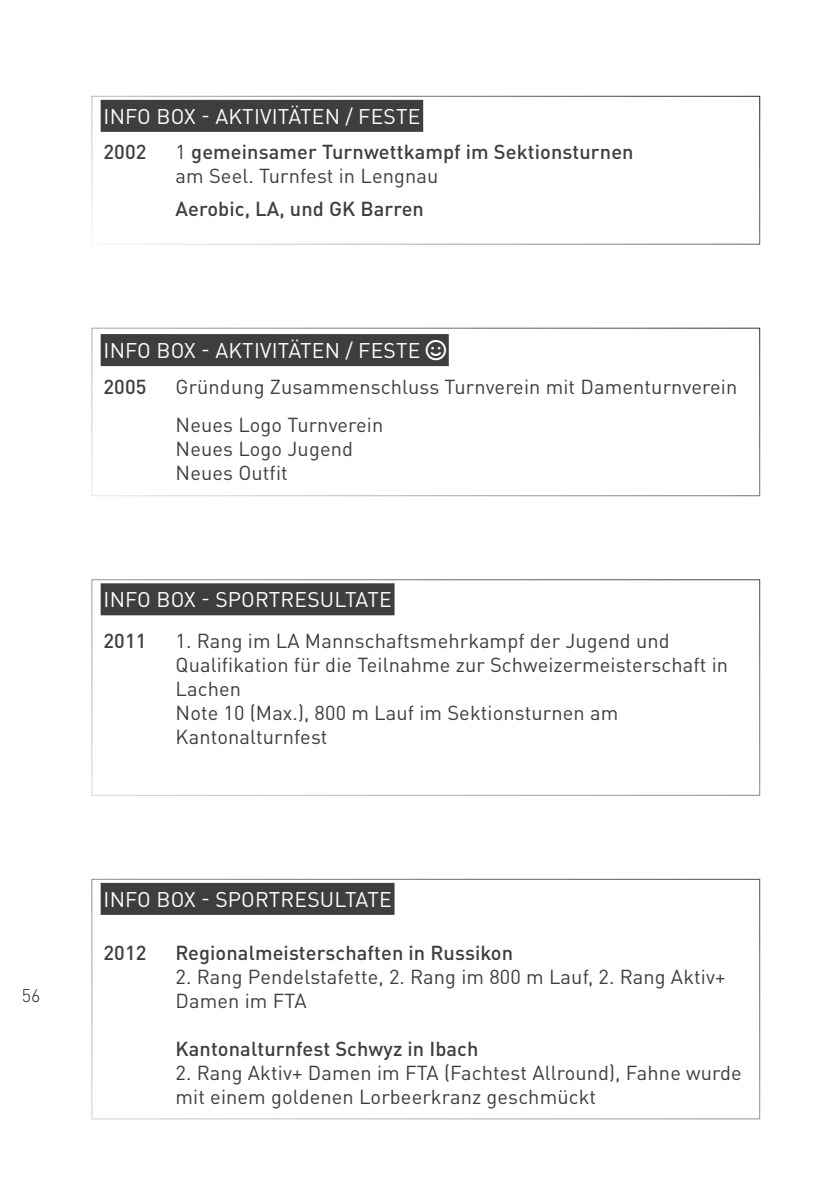
<style>
.page{position:relative;width:840px;height:1191px;background:#fff}
.page>*{position:absolute;margin:0;border:0;box-sizing:border-box;transform-origin:0 0}
.t1{font:21px "DIN Pro";letter-spacing:.01em;color:#fff}
.t2{font:20px/24px "DIN Pro";letter-spacing:.005em;color:#3e3e3f}
.t3{font:500 20px/24px "DIN Pro";letter-spacing:.005em;color:#3e3e3f}
.t4{font:300 18px "DIN Pro";color:#231f20}
.s1{font-weight:400}
</style>
<div class="page">
<div style="left:101px;top:583px;width:293px;height:32px;background:#3e3e3f"></div>
<div style="left:101px;top:883px;width:293px;height:32px;background:#3e3e3f"></div>
<div style="left:101px;top:334px;width:347px;height:32px;background:#3e3e3f"></div>
<div style="left:101px;top:100px;width:322px;height:32px;background:#3e3e3f"></div>
<p class="t4" style="left:22px;top:982px;width:20px">56</p>
<p class="t1" style="left:103px;top:100px;width:318px">INFO BOX - AKTIVITÄTEN / FESTE</p>
<p class="t3" style="left:103px;top:138px;width:44px">2002</p>
<p class="t3" style="left:175px;top:138px;width:459px"><span class="s1">1</span> gemeinsamer Turnwettkampf im Sektionsturnen <span class="s1">am Seel. Turnfest in Lengnau</span></p>
<p class="t3" style="left:175px;top:195px;width:250px">Aerobic, LA, und GK Barren</p>
<p class="t1" style="left:103px;top:334px;width:318px">INFO BOX - AKTIVITÄTEN / FESTE</p>
<p class="t3" style="left:103px;top:372px;width:45px">2005</p>
<p class="t2" style="left:175px;top:365px;width:563px;line-height:38.6px">Gründung Zusammenschluss Turnverein mit Damenturnverein<br>Neues Logo Turnverein</p>
<p class="t2" style="left:175px;top:435px;width:179px">Neues Logo Jugend<br>Neues Outfit</p>
<p class="t1" style="left:103px;top:583px;width:289px">INFO BOX - SPORTRESULTATE</p>
<p class="t3" style="left:103px;top:627px;width:45px">2011</p>
<p class="t2" style="left:175px;top:627px;width:553px">1. Rang im LA Mannschaftsmehrkampf der Jugend und Qualifikation für die Teilnahme zur Schweizermeisterschaft in Lachen<br>Note 10 (Max.), 800 m Lauf im Sektionsturnen am Kantonalturnfest</p>
<p class="t1" style="left:103px;top:883px;width:289px">INFO BOX - SPORTRESULTATE</p>
<p class="t3" style="left:103px;top:939px;width:45px">2012</p>
<p class="t3" style="left:175px;top:939px;width:339px">Regionalmeisterschaften in Russikon</p>
<p class="t2" style="left:175px;top:963px;width:551px">2. Rang Pendelstafette, 2. Rang im 800 m Lauf, 2. Rang Aktiv+<br>Damen im FTA</p>
<p class="t3" style="left:175px;top:1035px;width:304px">Kantonalturnfest Schwyz in Ibach</p>
<p class="t2" style="left:175px;top:1059px;width:567px">2. Rang Aktiv+ Damen im FTA (Fachtest Allround), Fahne wurde mit einem goldenen Lorbeerkranz geschmückt</p>
</div>
